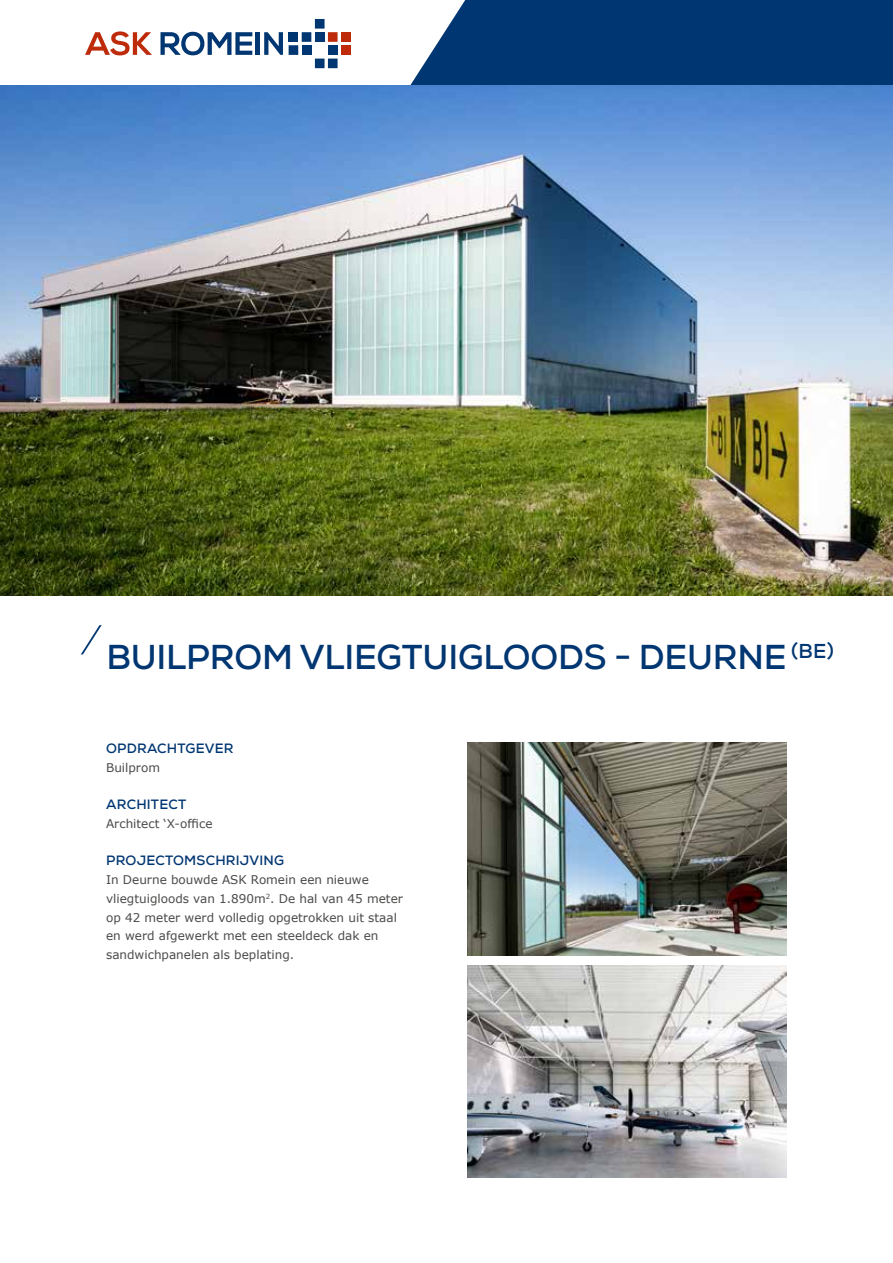
<style>
.page{position:relative;width:893px;height:1263px;background:#fff}
.page>*{position:absolute;margin:0;border:0;box-sizing:border-box;transform-origin:0 0}
.t1{font:700 34.5px "Nexa";letter-spacing:-.005em;color:#003671}
.t2{font:700 13.5px "Nexa";letter-spacing:.015em;color:#003671}
.t3{font:12px/18.8px "Verdana";color:#4a4a49}
</style>
<div class="page">
<svg style="left:85px;top:0;width:808px;height:85px"></svg>
<svg style="left:81px;top:625px;width:21px;height:29px"></svg>
<img style="left:0;top:85px;width:893px;height:510px">
<img style="left:468px;top:965px;width:319px;height:213px">
<img style="left:468px;top:743px;width:319px;height:212px">
<h1 class="t1" style="left:106px;top:635px;width:729px">BUILPROM VLIEGTUIGLOODS - DEURNE <sup>(BE)</sup></h1>
<p class="t2" style="left:106px;top:739px;width:129px">OPDRACHTGEVER</p>
<p class="t3" style="left:106px;top:757px;width:55px">Builprom</p>
<p class="t2" style="left:106px;top:796px;width:82px">ARCHITECT</p>
<p class="t3" style="left:106px;top:814px;width:108px">Architect ‘X-office</p>
<p class="t2" style="left:106px;top:852px;width:180px">PROJECTOMSCHRIJVING</p>
<p class="t3" style="left:106px;top:870px;width:298px">In Deurne bouwde ASK Romein een nieuwe vliegtuigloods van 1.890m<sup>2</sup>. De hal van 45 meter op 42 meter werd volledig opgetrokken uit staal en werd afgewerkt met een steeldeck dak en sandwichpanelen als beplating.</p>
</div>
